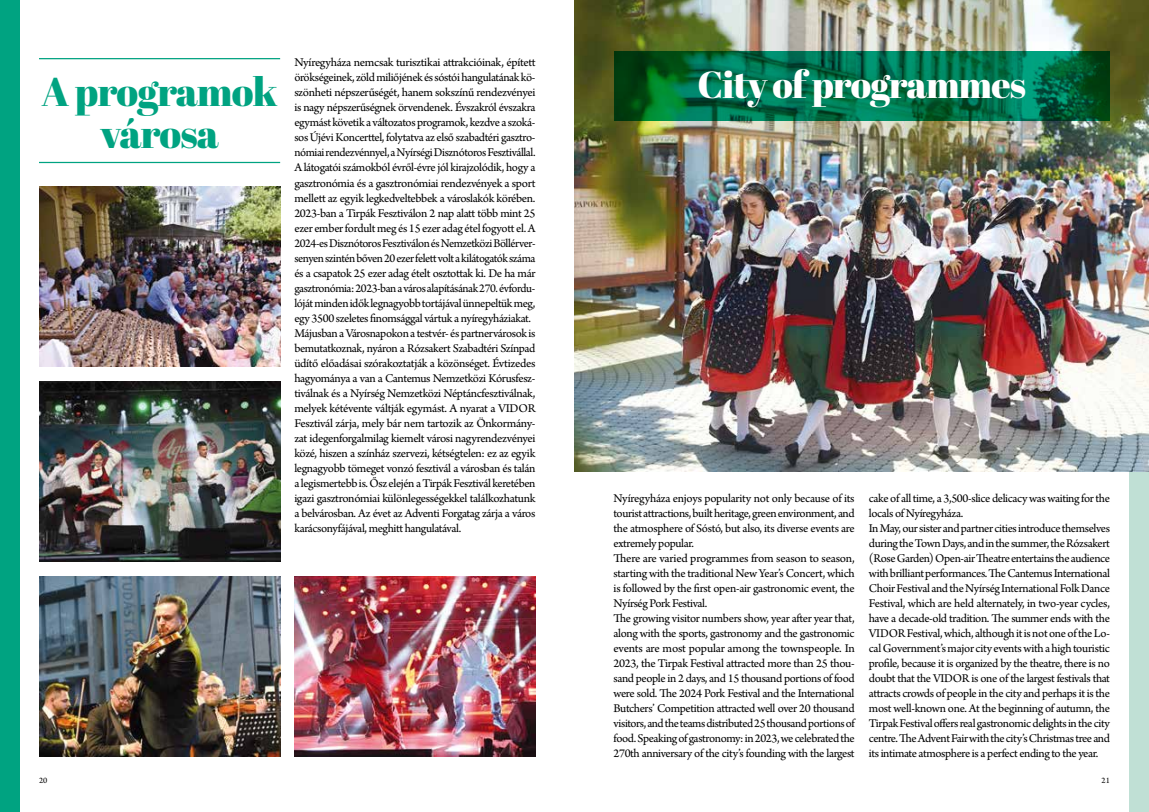
<style>
.page{position:relative;width:1149px;height:812px;background:#fff}
.page>*{position:absolute;margin:0;border:0;box-sizing:border-box;transform-origin:0 0}
.t1{font:40px/42.5px "Abril Fatface";letter-spacing:-.02em;color:#00a381;text-align:center}
.t2{font:37.5px "Abril Fatface";letter-spacing:-.02em;color:#fff}
.t3{font:12.5px/15px "Arno Pro";letter-spacing:-.03em;color:#000}
.t4{font:8.75px "Arno Pro";color:#000}
</style>
<div class="page">
<div style="left:0;top:0;width:19px;height:811px;background:#00a381"></div>
<div style="left:1129px;top:0;width:19px;height:811px;background:#c0e0d5"></div>
<hr style="left:39px;top:162px;width:241px;height:1px;background:#00a381">
<hr style="left:39px;top:58px;width:241px;height:1px;background:#00a381">
<img style="left:574px;top:0;width:574px;height:471px">
<svg style="left:614px;top:51px;width:495px;height:69px;background:#006c45"></svg>
<img style="left:39px;top:576px;width:241px;height:180px">
<img style="left:39px;top:381px;width:241px;height:180px">
<img style="left:39px;top:186px;width:241px;height:180px">
<img style="left:294px;top:576px;width:241px;height:180px">
<p class="t3" style="left:294px;top:56px;width:243px">Nyíregyháza nemcsak turisztikai attrakcióinak, épített örökségeinek, zöld miliőjének és sóstói hangulatának kö&shy;szönheti népszerűségét, hanem sokszínű rendezvényei is nagy népszerűségnek örvendenek. Évszakról évszakra egymást követik a változatos programok, kezdve a szoká&shy;sos Újévi Koncerttel, folytatva az első szabadtéri gasztro&shy;nómiai rendezvénnyel, a Nyírségi Disznótoros Fesztivállal.<br>A látogatói számokból évről-évre jól kirajzolódik, hogy a gasztronómia és a gasztronómiai rendezvények a sport mellett az egyik legkedveltebbek a városlakók körében.<br>2023-ban a Tirpák Fesztiválon 2 nap alatt több mint 25 ezer ember fordult meg és 15 ezer adag étel fogyott el. A 2024-es Disznótoros Fesztiválon és Nemzetközi Böllérver&shy;senyen szintén bőven 20 ezer felett volt a kilátogatók száma és a csapatok 25 ezer adag ételt osztottak ki. De ha már gasztronómia: 2023-ban a város alapításának 270. évfordu&shy;lóját minden idők legnagyobb tortájával ünnepeltük meg, egy 3500 szeletes finomsággal vártuk a nyíregyháziakat.<br>Májusban a Városnapokon a testvér- és partnervárosok is bemutatkoznak, nyáron a Rózsakert Szabadtéri Színpad üdítő előadásai szórakoztatják a közönséget. Évtizedes hagyománya a van a Cantemus Nemzetközi Kórusfesz&shy;tiválnak és a Nyírség Nemzetközi Néptáncfesztiválnak, melyek kétévente váltják egymást. A nyarat a VIDOR Fesztivál zárja, mely bár nem tartozik az Önkormány&shy;zat idegenforgalmilag kiemelt városi nagyrendezvényei közé, hiszen a színház szervezi, kétségtelen: ez az egyik legnagyobb tömeget vonzó fesztivál a városban és talán a legismertebb is. Ősz elején a Tirpák Fesztivál keretében igazi gasztronómiai különlegességekkel találkozhatunk a belvárosban. Az évet az Adventi Forgatag zárja a város karácsonyfájával, meghitt hangulatával.</p>
<h1 class="t1" style="left:42px;top:69px;width:237px">A programok városa</h1>
<h2 class="t2" style="left:697px;top:58px;width:330px">City of programmes</h2>
<p class="t3" style="left:613px;top:491px;width:243px">Nyíregyháza enjoys popularity not only because of its tourist attractions, built heritage, green environment, and the atmosphere of Sóstó, but also, its diverse events are extremely popular.<br>There are varied programmes from season to season, starting with the traditional New Year’s Concert, which is followed by the first open-air gastronomic event, the Nyírség Pork Festival.<br>The growing visitor numbers show, year after year that, along with the sports, gastronomy and the gastronomic events are most popular among the townspeople. In 2023, the Tirpak Festival attracted more than 25 thou&shy;sand people in 2 days, and 15 thousand portions of food were sold. The 2024 Pork Festival and the International Butchers’ Competition attracted well over 20 thousand visitors, and the teams distributed 25 thousand portions of food. Speaking of gastronomy: in 2023, we celebrated the 270th anniversary of the city’s founding with the largest</p>
<p class="t3" style="left:868px;top:491px;width:243px">cake of all time, a 3,500-slice delicacy was waiting for the locals of Nyíregyháza.<br>In May, our sister and partner cities introduce themselves during the Town Days, and in the summer, the Rózsakert (Rose Garden) Open-air Theatre entertains the audience with brilliant performances. The Cantemus International Choir Festival and the Nyírség International Folk Dance Festival, which are held alternately, in two-year cycles, have a decade-old tradition. The summer ends with the VIDOR Festival, which, although it is not one of the Lo&shy;cal Government’s major city events with a high touristic profile, because it is organized by the theatre, there is no doubt that the VIDOR is one of the largest festivals that attracts crowds of people in the city and perhaps it is the most well-known one. At the beginning of autumn, the Tirpak Festival offers real gastronomic delights in the city centre. The Advent Fair with the city’s Christmas tree and its intimate atmosphere is a perfect ending to the year.</p>
<p class="t4" style="left:39px;top:775px;width:10px">20</p>
<p class="t4" style="left:1101px;top:775px;width:10px">21</p>
</div>
